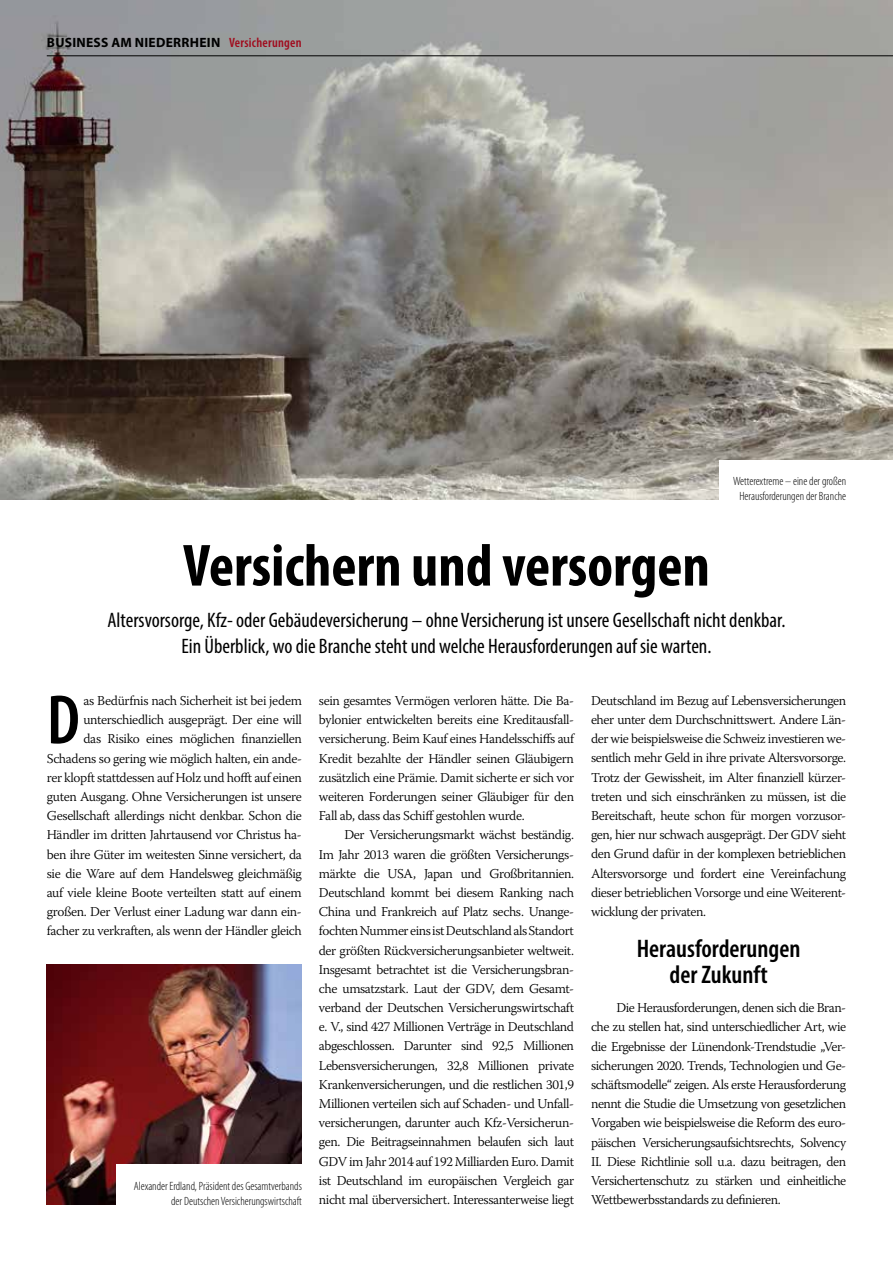
<style>
.page{position:relative;width:893px;height:1263px;background:#fff}
.page>*{position:absolute;margin:0;border:0;box-sizing:border-box;transform-origin:0 0}
.t1{font:600 condensed 70.5px "Myriad Pro";color:#000}
.t2{font:700 condensed 60px "Myriad Pro";color:#000}
.t3{font:600 condensed 25.5px/26.2px "Myriad Pro";color:#000;text-align:center}
.t4{font:condensed 21px/25.2px "Myriad Pro";color:#000;text-align:center}
.t5{font:300 13.5px/19.2px "Warnock Pro";letter-spacing:-.025em;color:#000;text-align:justify}
.t6{font:700 13.5px "Myriad Pro";letter-spacing:.02em;color:#000}
.t7{font:300 condensed 12px/15px "Myriad Pro";color:#000;text-align:center}
.s1{font-weight:600;font-stretch:condensed;color:#a00b1d}
</style>
<div class="page">
<img style="left:0;top:0;width:893px;height:500px">
<hr style="left:47px;top:55px;width:846px;height:1px;background:#000">
<img style="left:47px;top:964px;width:255px;height:240px">
<div style="left:719px;top:460px;width:174px;height:47px;background:#fff"></div>
<div style="left:117px;top:1164px;width:190px;height:51px;background:#fff"></div>
<p class="t6" style="left:47px;top:33px;width:256px">BUSINESS AM NIEDERRHEIN <span class="s1">Versicherungen</span></p>
<p class="t7" style="left:733px;top:473px;width:115px">Wetterextreme – eine der großen<br>Herausforderungen der Branche</p>
<h2 class="t2" style="left:183px;top:528px;width:528px">Versichern und versorgen</h2>
<h3 class="t4" style="left:108px;top:607px;width:679px">Altersvorsorge, Kfz- oder Gebäudeversicherung – ohne Versicherung ist unsere Gesellschaft nicht denkbar.<br>Ein Überblick, wo die Branche steht und welche Herausforderungen auf sie warten.</h3>
<p class="t5" style="left:319px;top:691px;width:257px">sein gesamtes Vermögen verloren hätte. Die Ba&shy;bylonier entwickelten bereits eine Kreditausfall&shy;versicherung. Beim Kauf eines Handelsschiffs auf Kredit bezahlte der Händler seinen Gläubigern zusätzlich eine Prämie. Damit sicherte er sich vor weiteren Forderungen seiner Gläubiger für den Fall ab, dass das Schiff gestohlen wurde.</p>
<p class="t5" style="left:319px;top:825px;width:257px;text-indent:26px">Der Versicherungsmarkt wächst beständig.<br>Im Jahr 2013 waren die größten Versicherungs&shy;märkte die USA, Japan und Großbritannien.<br>Deutschland kommt bei diesem Ranking nach China und Frankreich auf Platz sechs. Unange&shy;fochten Nummer eins ist Deutschland als Standort der größten Rückversicherungsanbieter weltweit.<br>Insgesamt betrachtet ist die Versicherungsbran&shy;che umsatzstark. Laut der GDV, dem Gesamt&shy;verband der Deutschen Versicherungswirtschaft e. V., sind 427 Millionen Verträge in Deutschland abgeschlossen. Darunter sind 92,5 Millionen Lebensversicherungen, 32,8 Millionen private Krankenversicherungen, und die restlichen 301,9<br>Millionen verteilen sich auf Schaden- und Unfall&shy;versicherungen, darunter auch Kfz-Versicherun&shy;gen. Die Beitragseinnahmen belaufen sich laut GDV im Jahr 2014 auf 192 Milliarden Euro. Damit ist Deutschland im europäischen Vergleich gar nicht mal überversichert. Interessanterweise liegt</p>
<p class="t5" style="left:591px;top:690px;width:257px">Deutschland im Bezug auf Lebensversicherungen eher unter dem Durchschnittswert. Andere Län&shy;der wie beispielsweise die Schweiz investieren we&shy;sentlich mehr Geld in ihre private Altersvorsorge.<br>Trotz der Gewissheit, im Alter finanziell kürzer&shy;treten und sich einschränken zu müssen, ist die Bereitschaft, heute schon für morgen vorzusor&shy;gen, hier nur schwach ausgeprägt. Der GDV sieht den Grund dafür in der komplexen betrieblichen Altersvorsorge und fordert eine Vereinfachung dieser betrieblichen Vorsorge und eine Weiterent&shy;wicklung der privaten.</p>
<h3 class="t3" style="left:637px;top:935px;width:165px">Herausforderungen der Zukunft</h3>
<p class="t5" style="left:591px;top:998px;width:257px;text-indent:26px">Die Herausforderungen, denen sich die Bran&shy;che zu stellen hat, sind unterschiedlicher Art, wie die Ergebnisse der Lünendonk-Trendstudie „Ver&shy;sicherungen 2020. Trends, Technologien und Ge&shy;schäftsmodelle“ zeigen. Als erste Herausforderung nennt die Studie die Umsetzung von gesetzlichen Vorgaben wie beispielsweise die Reform des euro&shy;päischen Versicherungsaufsichtsrechts, Solvency II. Diese Richtlinie soll u.a. dazu beitragen, den Versichertenschutz zu stärken und einheitliche Wettbewerbsstandards zu definieren.</p>
<p class="t5" style="left:47px;top:691px;width:257px;text-align:right">as Bedürfnis nach Sicherheit ist bei jedem unterschiedlich ausgeprägt. Der eine will<br>das Risiko eines möglichen finanziellen Schadens so gering wie möglich halten, ein ande&shy;rer klopft stattdessen auf Holz und hofft auf einen guten Ausgang. Ohne Versicherungen ist unsere Gesellschaft allerdings nicht denkbar. Schon die Händler im dritten Jahrtausend vor Christus ha&shy;ben ihre Güter im weitesten Sinne versichert, da sie die Ware auf dem Handelsweg gleichmäßig auf viele kleine Boote verteilten statt auf einem großen. Der Verlust einer Ladung war dann ein&shy;facher zu verkraften, als wenn der Händler gleich</p>
<h1 class="t1" style="left:47px;top:676px;width:35px">D</h1>
<p class="t7" style="left:134px;top:1178px;width:170px;text-align:right">Alexander Erdland, Präsident des Gesamtverbands der Deutschen Versicherungswirtschaft</p>
</div>
